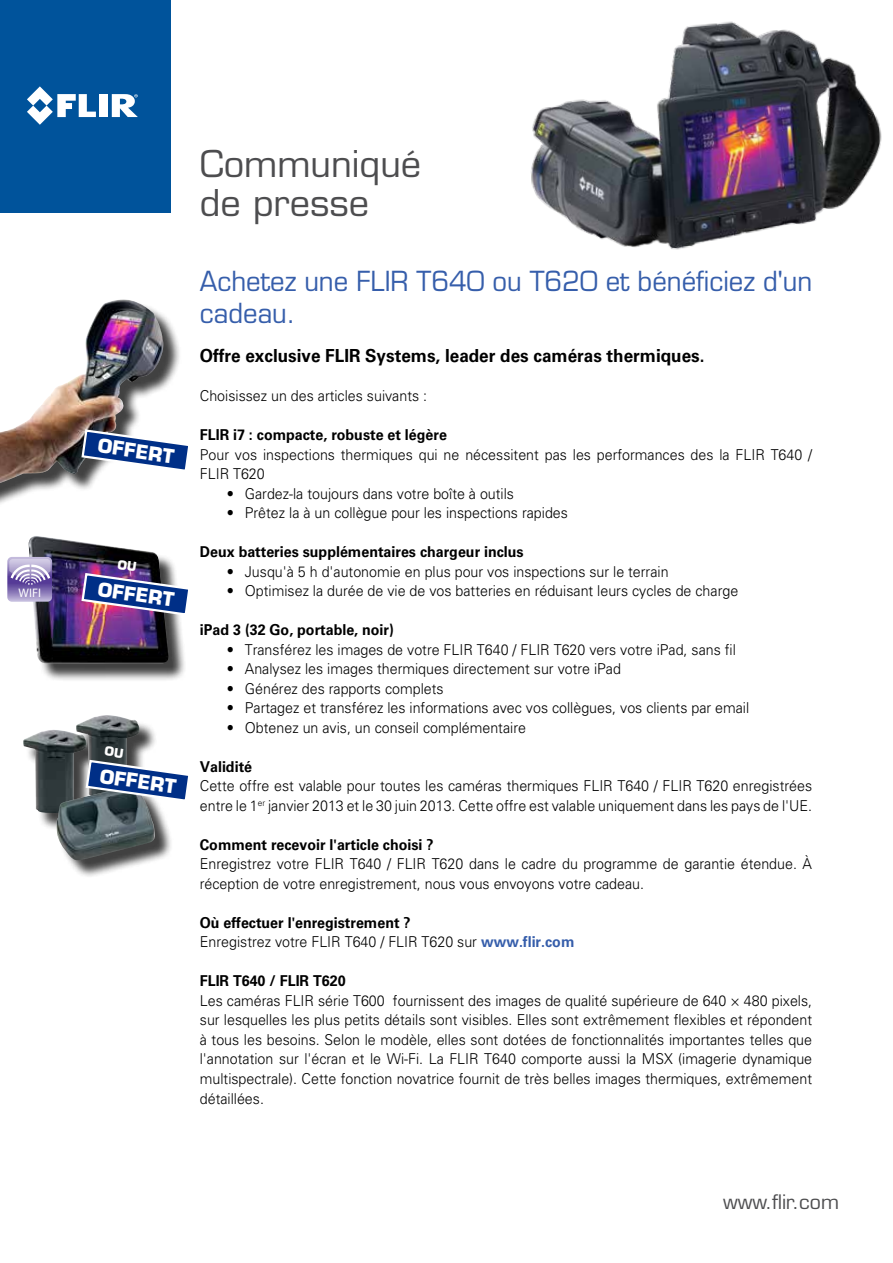
<style>
.page{position:relative;width:893px;height:1263px;background:#fff}
.page>*{position:absolute;margin:0;border:0;box-sizing:border-box;transform-origin:0 0}
.t1{font:36px/39px "Eurostile LT Std";color:#4d4d4f}
.t2{font:27px/32.4px "Eurostile LT Std";color:#365eab;scale:.95 1}
.t3{font:19.5px "Eurostile LT Std";color:#4d4d4f}
.t4{font:700 19.05px "Eurostile LT Std";color:#fff}
.t5{font:700 18px "Univers LT Std";color:#000;scale:.95 1}
.t6{font:300 15px/19.5px "Univers LT Std";color:#000;scale:.95 1}
.t7{font:700 15px "Univers LT Std";color:#000;scale:.95 1}
.t8{font:12.45px "Myriad";color:#fff}
.s1{font-weight:700}
.s2{font-weight:700;color:#365eab}
</style>
<div class="page">
<div style="left:0;top:0;width:170px;height:213px;background:#00539b"></div>
<div style="left:100px;top:94px;width:8px;height:23px;background:#fff"></div>
<svg style="left:27px;top:86px;width:69px;height:39px"></svg>
<svg style="left:112px;top:94px;width:26px;height:23px"></svg>
<div style="left:0;top:302px;width:182px;height:215px;background:#000;opacity:.75"></div>
<img style="left:0;top:299px;width:163px;height:184px">
<div style="left:31px;top:539px;width:156px;height:143px;background:#000;opacity:.75"></div>
<img style="left:29px;top:536px;width:140px;height:127px">
<svg style="left:7px;top:557px;width:45px;height:45px;background:#a496c7"></svg>
<div style="left:26px;top:718px;width:147px;height:161px;background:#000;opacity:.75"></div>
<img style="left:23px;top:730px;width:53px;height:83px">
<img style="left:76px;top:715px;width:64px;height:71px">
<img style="left:56px;top:786px;width:99px;height:74px">
<svg style="left:80px;top:428px;width:108px;height:45px"></svg>
<img style="left:531px;top:21px;width:351px;height:229px">
<img style="left:80px;top:559px;width:108px;height:58px">
<svg style="left:84px;top:746px;width:104px;height:57px"></svg>
<p class="t4" style="left:100px;top:434px;width:78px;rotate:8deg">OFFERT</p>
<p class="t8" style="left:19px;top:586px;width:24px">WIFI</p>
<p class="t4" style="left:100px;top:577px;width:78px;rotate:8deg">OFFERT</p>
<p class="t4" style="left:102px;top:764px;width:78px;rotate:8deg">OFFERT</p>
<h1 class="t1" style="left:200px;top:144px;width:223px">Communiqué de presse</h1>
<h2 class="t2" style="left:200px;top:265px;width:646px">Achetez une FLIR T640 ou T620 et bénéficiez d'un cadeau.</h2>
<p class="t5" style="left:200px;top:345px;width:533px">Offre exclusive FLIR Systems, leader des caméras thermiques.</p>
<p class="t6" style="left:200px;top:386px;width:241px">Choisissez un des articles suivants :</p>
<p class="t7" style="left:200px;top:426px;width:262px">FLIR i7 : compacte, robuste et légère</p>
<p class="t6" style="left:200px;top:445px;width:646px">Pour vos inspections thermiques qui ne nécessitent pas les performances des la FLIR T640 /<br>FLIR T620</p>
<p class="t6" style="left:227px;top:484px;width:304px">• Gardez-la toujours dans votre boîte à outils</p>
<p class="t6" style="left:227px;top:503px;width:361px">• Prêtez la à un collègue pour les inspections rapides</p>
<p class="t7" style="left:200px;top:543px;width:342px">Deux batteries supplémentaires chargeur inclus</p>
<p class="t6" style="left:227px;top:562px;width:466px">• Jusqu'à 5 h d'autonomie en plus pour vos inspections sur le terrain</p>
<p class="t6" style="left:227px;top:581px;width:540px">• Optimisez la durée de vie de vos batteries en réduisant leurs cycles de charge</p>
<p class="t7" style="left:200px;top:621px;width:206px">iPad 3 (32 Go, portable, noir)</p>
<p class="t6" style="left:227px;top:640px;width:537px">• Transférez les images de votre FLIR T640 / FLIR T620 vers votre iPad, sans fil</p>
<p class="t6" style="left:227px;top:659px;width:416px">• Analysez les images thermiques directement sur votre iPad</p>
<p class="t6" style="left:227px;top:679px;width:230px">• Générez des rapports complets</p>
<p class="t6" style="left:227px;top:698px;width:551px">• Partagez et transférez les informations avec vos collègues, vos clients par email</p>
<p class="t6" style="left:227px;top:718px;width:316px">• Obtenez un avis, un conseil complémentaire</p>
<p class="t7" style="left:200px;top:758px;width:57px">Validité</p>
<p class="t6" style="left:200px;top:776px;width:646px">Cette offre est valable pour toutes les caméras thermiques FLIR T640 / FLIR T620 enregistrées entre le 1<sup>er</sup> janvier 2013 et le 30 juin 2013. Cette offre est valable uniquement dans les pays de l'UE.</p>
<p class="t7" style="left:200px;top:836px;width:248px">Comment recevoir l'article choisi ?</p>
<p class="t6" style="left:200px;top:854px;width:646px">Enregistrez votre FLIR T640 / FLIR T620 dans le cadre du programme de garantie étendue. À réception de votre enregistrement, nous vous envoyons votre cadeau.</p>
<p class="t6" style="left:200px;top:913px;width:396px"><span class="s1">Où effectuer l'enregistrement ?<br></span>Enregistrez votre FLIR T640 / FLIR T620 sur <span class="s2">www.flir.com</span></p>
<p class="t7" style="left:200px;top:972px;width:155px">FLIR T640 / FLIR T620</p>
<p class="t6" style="left:200px;top:991px;width:646px;text-align:justify">Les caméras FLIR série T600 fournissent des images de qualité supérieure de 640 × 480 pixels, sur lesquelles les plus petits détails sont visibles. Elles sont extrêmement flexibles et répondent à tous les besoins. Selon le modèle, elles sont dotées de fonctionnalités importantes telles que l'annotation sur l'écran et le Wi-Fi. La FLIR T640 comporte aussi la MSX (imagerie dynamique multispectrale). Cette fonction novatrice fournit de très belles images thermiques, extrêmement détaillées.</p>
<h3 class="t3" style="left:723px;top:1189px;width:117px">www.flir.com</h3>
</div>
